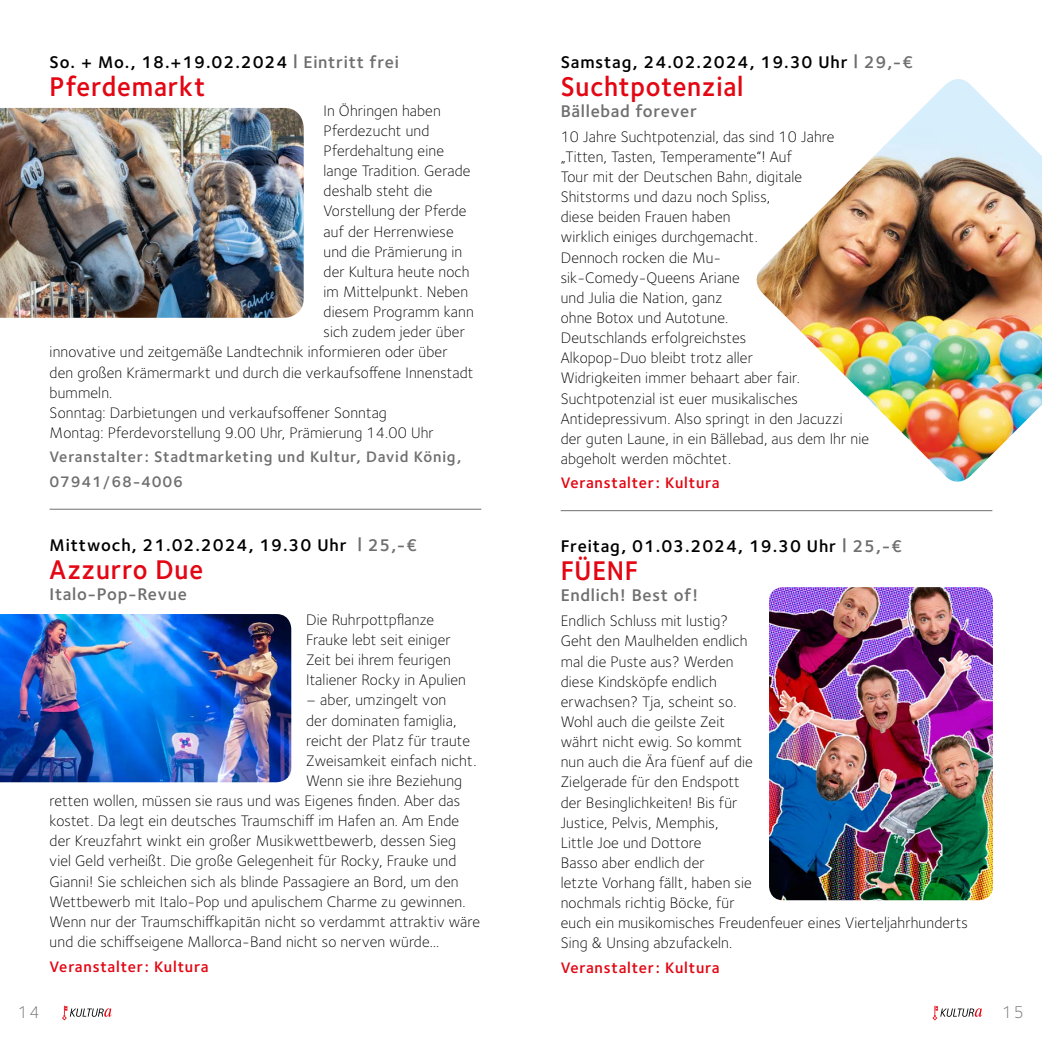
<style>
.page{position:relative;width:1042px;height:1042px;background:#fff}
.page>*{position:absolute;margin:0;border:0;box-sizing:border-box;transform-origin:0 0}
.t1{font:600 28px "Foundry Sterling";letter-spacing:.03em;color:#e30613;scale:.94 1}
.t2{font:600 17.5px "Foundry Sterling";letter-spacing:.05em;color:#000}
.t3{font:600 17.5px "Foundry Sterling";letter-spacing:.04em;color:#706f6f}
.t4{font:300 17.5px "Foundry Sterling";color:#706f6f}
.t5{font:300 15.75px/20.1px "Foundry Sterling";letter-spacing:.01em;color:#000}
.t6{font:600 15.75px/24.5px "Foundry Sterling";letter-spacing:.05em;color:#706f6f}
.t7{font:600 15.75px "Foundry Sterling";letter-spacing:.05em;color:#e30613}
.s1{color:#706f6f}
</style>
<div class="page">
<svg style="left:62px;top:1005px;width:50px;height:16px"></svg>
<svg style="left:932px;top:1005px;width:51px;height:16px"></svg>
<hr style="left:561px;top:510px;width:431px;height:1px;background:#706f6f">
<hr style="left:50px;top:509px;width:431px;height:1px;background:#706f6f">
<img style="left:0;top:108px;width:304px;height:210px">
<img style="left:0;top:614px;width:291px;height:168px">
<img style="left:756px;top:79px;width:286px;height:403px">
<img style="left:769px;top:587px;width:224px;height:313px">
<p class="t2" style="left:50px;top:51px;width:351px">So. + Mo., 18.+19.02.2024 <span class="s1">| Eintritt frei</span></p>
<h1 class="t1" style="left:50px;top:70px;width:167px">Pferdemarkt</h1>
<p class="t5" style="left:323px;top:100px;width:119px">In Öhringen haben</p>
<p class="t5" style="left:323px;top:121px;width:107px">Pferdezucht und</p>
<p class="t5" style="left:323px;top:141px;width:122px">Pferdehaltung eine</p>
<p class="t5" style="left:323px;top:161px;width:148px">lange Tradition. Gerade</p>
<p class="t5" style="left:323px;top:181px;width:110px">deshalb steht die</p>
<p class="t5" style="left:323px;top:201px;width:145px">Vorstellung der Pferde</p>
<p class="t5" style="left:323px;top:221px;width:132px">auf der Herrenwiese</p>
<p class="t5" style="left:323px;top:241px;width:140px">und die Prämierung in</p>
<p class="t5" style="left:323px;top:261px;width:148px">der Kultura heute noch</p>
<p class="t5" style="left:323px;top:282px;width:146px">im Mittelpunkt. Neben</p>
<p class="t5" style="left:323px;top:302px;width:152px">diesem Programm kann</p>
<p class="t5" style="left:323px;top:322px;width:143px">sich zudem jeder über</p>
<p class="t5" style="left:50px;top:342px;width:399px">innovative und zeitgemäße Landtechnik informieren oder über</p>
<p class="t5" style="left:50px;top:362px;width:425px">den großen Krämermarkt und durch die verkaufsoffene Innenstadt</p>
<p class="t5" style="left:50px;top:382px;width:64px">bummeln.</p>
<p class="t5" style="left:50px;top:402px;width:339px">Sonntag: Darbietungen und verkaufsoffener Sonntag</p>
<p class="t5" style="left:50px;top:422px;width:386px">Montag: Pferdevorstellung 9.00 Uhr, Prämierung 14.00 Uhr</p>
<p class="t6" style="left:50px;top:445px;width:413px">Veranstalter: Stadtmarketing und Kultur, David König,<br>07941/68-4006</p>
<p class="t2" style="left:50px;top:534px;width:369px">Mittwoch, 21.02.2024, 19.30 Uhr <span class="s1">| 25,-€</span></p>
<h1 class="t1" style="left:50px;top:553px;width:165px">Azzurro Due</h1>
<p class="t3" style="left:50px;top:583px;width:139px">Italo-Pop-Revue</p>
<p class="t5" style="left:306px;top:609px;width:161px">Die Ruhrpottpflanze<br>Frauke lebt seit einiger<br>Zeit bei ihrem feurigen<br>Italiener Rocky in Apulien</p>
<p class="t5" style="left:306px;top:690px;width:142px">– aber, umzingelt von</p>
<p class="t5" style="left:306px;top:710px;width:152px">der dominaten famiglia,</p>
<p class="t5" style="left:306px;top:730px;width:165px">reicht der Platz für traute</p>
<p class="t5" style="left:306px;top:750px;width:172px">Zweisamkeit einfach nicht.</p>
<p class="t5" style="left:306px;top:770px;width:157px">Wenn sie ihre Beziehung</p>
<p class="t5" style="left:50px;top:791px;width:412px">retten wollen, müssen sie raus und was Eigenes finden. Aber das</p>
<p class="t5" style="left:50px;top:811px;width:411px">kostet. Da legt ein deutsches Traumschiff im Hafen an. Am Ende</p>
<p class="t5" style="left:50px;top:831px;width:408px">der Kreuzfahrt winkt ein großer Musikwettbewerb, dessen Sieg</p>
<p class="t5" style="left:50px;top:851px;width:408px">viel Geld verheißt. Die große Gelegenheit für Rocky, Frauke und</p>
<p class="t5" style="left:50px;top:871px;width:410px">Gianni! Sie schleichen sich als blinde Passagiere an Bord, um den</p>
<p class="t5" style="left:50px;top:891px;width:417px">Wettbewerb mit Italo-Pop und apulischem Charme zu gewinnen.</p>
<p class="t5" style="left:50px;top:911px;width:432px">Wenn nur der Traumschiffkapitän nicht so verdammt attraktiv wäre</p>
<p class="t5" style="left:50px;top:931px;width:391px">und die schiffseigene Mallorca-Band nicht so nerven würde…</p>
<p class="t7" style="left:50px;top:957px;width:160px">Veranstalter: Kultura</p>
<p class="t2" style="left:561px;top:51px;width:354px">Samstag, 24.02.2024, 19.30 Uhr <span class="s1">| 29,-€</span></p>
<h1 class="t1" style="left:561px;top:70px;width:196px">Suchtpotenzial</h1>
<p class="t3" style="left:561px;top:100px;width:138px">Bällebad forever</p>
<p class="t5" style="left:561px;top:126px;width:310px">10 Jahre Suchtpotenzial, das sind 10 Jahre „Titten, Tasten, Temperamente“! Auf<br>Tour mit der Deutschen Bahn, digitale Shitstorms und dazu noch Spliss,<br>diese beiden Frauen haben<br>wirklich einiges durchgemacht.<br>Dennoch rocken die Mu-<br>sik-Comedy-Queens Ariane<br>und Julia die Nation, ganz<br>ohne Botox und Autotune.<br>Deutschlands erfolgreichstes<br>Alkopop-Duo bleibt trotz aller<br>Widrigkeiten immer behaart aber fair.<br>Suchtpotenzial ist euer musikalisches Antidepressivum. Also springt in den Jacuzzi<br>der guten Laune, in ein Bällebad, aus dem Ihr nie abgeholt werden möchtet.</p>
<p class="t7" style="left:561px;top:474px;width:160px">Veranstalter: Kultura</p>
<p class="t2" style="left:561px;top:536px;width:343px">Freitag, 01.03.2024, 19.30 Uhr <span class="s1">| 25,-€</span></p>
<h1 class="t1" style="left:561px;top:554px;width:84px">FÜENF</h1>
<p class="t3" style="left:561px;top:585px;width:139px">Endlich! Best of!</p>
<p class="t5" style="left:561px;top:611px;width:409px">Endlich Schluss mit lustig?<br>Geht den Maulhelden endlich<br>mal die Puste aus? Werden<br>diese Kindsköpfe endlich<br>erwachsen? Tja, scheint so.<br>Wohl auch die geilste Zeit<br>währt nicht ewig. So kommt<br>nun auch die Ära füenf auf die<br>Zielgerade für den Endspott<br>der Besinglichkeiten! Bis für<br>Justice, Pelvis, Memphis,<br>Little Joe und Dottore<br>Basso aber endlich der<br>letzte Vorhang fällt, haben sie<br>nochmals richtig Böcke, für<br>euch ein musikomisches Freudenfeuer eines Vierteljahrhunderts<br>Sing &amp; Unsing abzufackeln.</p>
<p class="t7" style="left:561px;top:958px;width:160px">Veranstalter: Kultura</p>
<p class="t4" style="left:18px;top:1002px;width:23px">14</p>
<p class="t4" style="left:1002px;top:1002px;width:23px">15</p>
</div>
